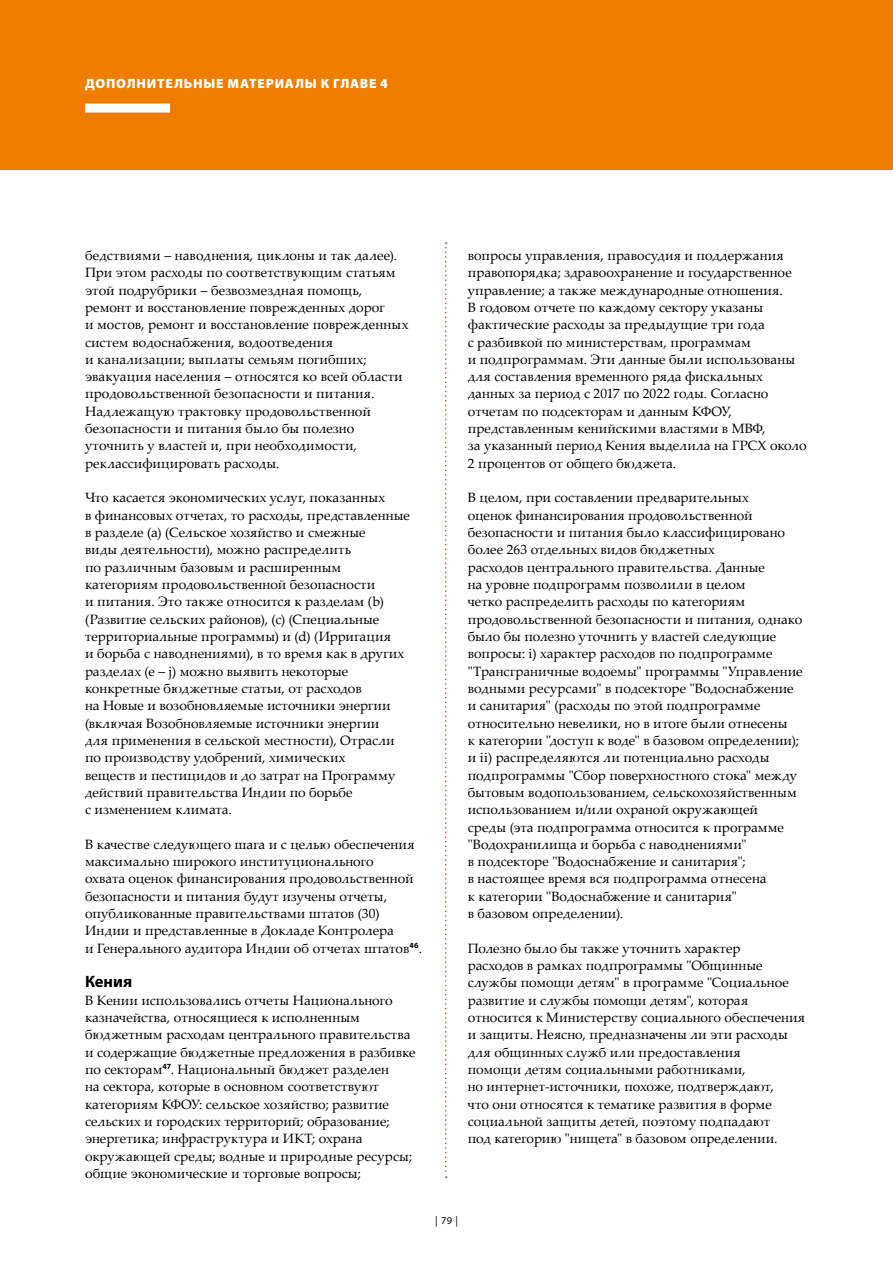
<style>
.page{position:relative;width:893px;height:1263px;background:#fff}
.page>*{position:absolute;margin:0;border:0;box-sizing:border-box;transform-origin:0 0}
.Heading_5_OK__RU{font:700 16.5px "Myriad Pro";letter-spacing:.005em;color:#000}
.NewPara1_OK__RU{font:13.5px/17.2px "Palatino Linotype";color:#000}
.t1{font:900 13.5px "Myriad Pro";letter-spacing:.055em;color:#fff}
.t2{font:10.5px "Myriad Pro";color:#000}
</style>
<div class="page">
<svg style="left:445px;top:242px;width:2px;height:936px"></svg>
<div style="left:0;top:0;width:893px;height:170px;background:#ef7d00"></div>
<div style="left:85px;top:104px;width:85px;height:9px;background:#fff"></div>
<p class="t1" style="left:85px;top:74px;width:304px">ДОПОЛНИТЕЛЬНЫЕ МАТЕРИАЛЫ К ГЛАВЕ 4</p>
<p class="NewPara1_OK__RU" style="left:85px;top:246px;width:325px">бедствиями – наводнения, циклоны и так далее).<br>При этом расходы по соответствующим статьям этой подрубрики – безвозмездная помощь, ремонт и восстановление поврежденных дорог<br>и мостов, ремонт и восстановление поврежденных систем водоснабжения, водоотведения<br>и канализации; выплаты семьям погибших; эвакуация населения – относятся ко всей области продовольственной безопасности и питания.<br>Надлежащую трактовку продовольственной безопасности и питания было бы полезно уточнить у властей и, при необходимости, реклассифицировать расходы.</p>
<p class="NewPara1_OK__RU" style="left:85px;top:489px;width:326px">Что касается экономических услуг, показанных<br>в финансовых отчетах, то расходы, представленные в разделе (a) (Сельское хозяйство и смежные<br>виды деятельности), можно распределить<br>по различным базовым и расширенным категориям продовольственной безопасности<br>и питания. Это также относится к разделам (b) (Развитие сельских районов), (c) (Специальные территориальные программы) и (d) (Ирригация<br>и борьба с наводнениями), в то время как в других разделах (e – j) можно выявить некоторые конкретные бюджетные статьи, от расходов<br>на Новые и возобновляемые источники энергии (включая Возобновляемые источники энергии<br>для применения в сельской местности), Отрасли по производству удобрений, химических<br>веществ и пестицидов и до затрат на Программу действий правительства Индии по борьбе<br>с изменением климата.</p>
<p class="NewPara1_OK__RU" style="left:85px;top:835px;width:339px">В качестве следующего шага и с целью обеспечения максимально широкого институционального<br>охвата оценок финансирования продовольственной безопасности и питания будут изучены отчеты, опубликованные правительствами штатов (30)<br>Индии и представленные в Докладе Контролера<br>и Генерального аудитора Индии об отчетах штатов<sup>46</sup>.</p>
<p class="Heading_5_OK__RU" style="left:85px;top:971px;width:49px">Кения</p>
<p class="NewPara1_OK__RU" style="left:85px;top:991px;width:332px">В Кении использовались отчеты Национального казначейства, относящиеся к исполненным бюджетным расходам центрального правительства и содержащие бюджетные предложения в разбивке по секторам<sup>47</sup>. Национальный бюджет разделен<br>на сектора, которые в основном соответствуют категориям КФОУ: сельское хозяйство; развитие сельских и городских территорий; образование; энергетика; инфраструктура и ИКТ; охрана окружающей среды; водные и природные ресурсы; общие экономические и торговые вопросы;</p>
<p class="NewPara1_OK__RU" style="left:468px;top:246px;width:340px">вопросы управления, правосудия и поддержания правопорядка; здравоохранение и государственное управление; а также международные отношения.<br>В годовом отчете по каждому сектору указаны фактические расходы за предыдущие три года<br>с разбивкой по министерствам, программам<br>и подпрограммам. Эти данные были использованы для составления временного ряда фискальных данных за период с 2017 по 2022 годы. Согласно отчетам по подсекторам и данным КФОУ, представленным кенийскими властями в МВФ,<br>за указанный период Кения выделила на ГРСХ около 2 процентов от общего бюджета.</p>
<p class="NewPara1_OK__RU" style="left:468px;top:489px;width:336px">В целом, при составлении предварительных<br>оценок финансирования продовольственной безопасности и питания было классифицировано более 263 отдельных видов бюджетных<br>расходов центрального правительства. Данные<br>на уровне подпрограмм позволили в целом<br>четко распределить расходы по категориям продовольственной безопасности и питания, однако было бы полезно уточнить у властей следующие вопросы: i) характер расходов по подпрограмме "Трансграничные водоемы" программы "Управление водными ресурсами" в подсекторе "Водоснабжение и санитария" (расходы по этой подпрограмме относительно невелики, но в итоге были отнесены<br>к категории "доступ к воде" в базовом определении); и ii) распределяются ли потенциально расходы подпрограммы "Сбор поверхностного стока" между бытовым водопользованием, сельскохозяйственным использованием и/или охраной окружающей<br>среды (эта подпрограмма относится к программе "Водохранилища и борьба с наводнениями"<br>в подсекторе "Водоснабжение и санитария";<br>в настоящее время вся подпрограмма отнесена<br>к категории "Водоснабжение и санитария"<br>в базовом определении).</p>
<p class="NewPara1_OK__RU" style="left:468px;top:939px;width:339px">Полезно было бы также уточнить характер<br>расходов в рамках подпрограммы "Общинные службы помощи детям" в программе "Социальное развитие и службы помощи детям", которая относится к Министерству социального обеспечения и защиты. Неясно, предназначены ли эти расходы для общинных служб или предоставления<br>помощи детям социальными работниками,<br>но интернет‑источники, похоже, подтверждают,<br>что они относятся к тематике развития в форме социальной защиты детей, поэтому подпадают<br>под категорию "нищета" в базовом определении.</p>
<p class="t2" style="left:435px;top:1214px;width:24px">| 79 |</p>
</div>
